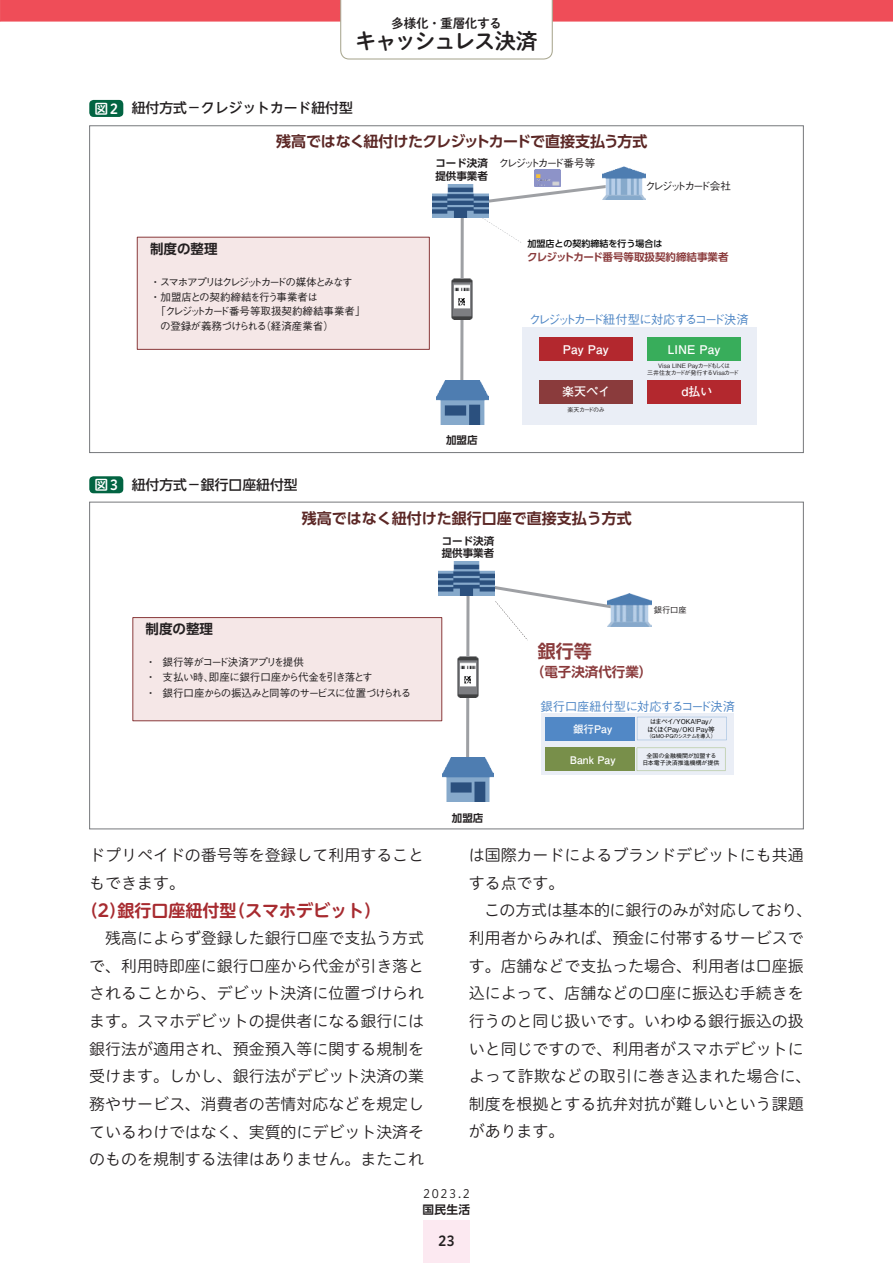
<style>
.page{position:relative;width:893px;height:1263px;background:#fff}
.page>*{position:absolute;margin:0;border:0;box-sizing:border-box;transform-origin:0 0}
.t1{font:21.75px "P Shuei M Go Std B";letter-spacing:-.075em;color:#231f20}
.t2{font:700 18px "UD Shin Go Pro De";color:#8a3b3c}
.t3{font:700 16.95px "UD Shin M Go Pro De";color:#a72b30}
.t4{font:15.9px/27.6px "Hiragino UD Sans R Std W3";color:#231f20}
.t5{font:700 15px "UD Shin Go Pro De";letter-spacing:-.03em;color:#5b2725}
.t6{font:700 15px "UD Shin Go Pro De";color:#5b2725}
.t7{font:500 13.8px "UD Shin Go NT Pro";color:#231f20}
.t8{font:13.8px "Hiragino UD Sans R Std W6";color:#231f20}
.t9{font:700 13.5px "UD Shin Go Pro De";color:#231f20}
.t10{font:700 13.5px "UD Shin Go Pro De";color:#8a3b3c}
.t11{font:12.75px "P Shuei M Go Std B";letter-spacing:-.03em;color:#231f20}
.t12{font:500 12.15px "Gothic BBB Pro";letter-spacing:-.15em;color:#5188c6}
.t13{font:500 12.15px "Gothic BBB Pro";letter-spacing:-.02em;color:#5188c6}
.t14{font:700 12px "Futo Go B101 Pro";color:#fff}
.t15{font:11.7px "Hiragino UD Sans R Std W3";color:#231f20}
.t16{font:700 11.7px "UD Shin Go Pro De";color:#231f20}
.t17{font:500 10.65px "Gothic BBB Pro";letter-spacing:-.205em;color:#231f20}
.t18{font:500 10.5px/15.5px "Gothic BBB Pro";letter-spacing:-.08em;color:#231f20}
.t19{font:700 10.5px/12.8px "UD Shin Go Pro De";color:#231f20}
.t20{font:500 10.5px "Gothic BBB Pro";letter-spacing:-.16em;color:#231f20}
.t21{font:500 10.5px "Gothic BBB Pro";color:#231f20}
.t22{font:700 10.5px "UD Shin Go Pro De";color:#8a3b3c}
.t23{font:500 10.5px "Gothic BBB Pro";letter-spacing:-.02em;color:#231f20}
.t24{font:500 10.5px "Gothic BBB Pro";letter-spacing:-.03em;color:#231f20}
.t25{font:700 10.5px "Futo Go B101 Pro";color:#fff}
.t26{font:500 9px "UD Shin Go Pro";color:#030303}
.t27{font:500 8.25px "Gothic BBB Pro";color:#231f20}
.t28{font:500 6.75px/8.1px "Gothic BBB Pro";letter-spacing:-.005em;color:#030303;text-align:center}
.t29{font:500 6px/7.2px "Gothic BBB Pro";letter-spacing:-.06em;color:#231f20;text-align:center}
.t30{font:500 6px/7.2px "Gothic BBB Pro";color:#030303;text-align:center}
.t31{font:500 6px "Gothic BBB Pro";letter-spacing:-.1em;color:#231f20}
.t32{font:500 5.25px "Gothic BBB Pro";letter-spacing:-.105em;color:#030303}
.s1{font-family:"Hiragino UD Sans R Std N W6";font-weight:400;color:#fff}
</style>
<div class="page">
<div style="left:423px;top:1220px;width:47px;height:43px;background:#fce9f1"></div>
<svg style="left:0;top:0;width:893px;height:60px"></svg>
<div style="left:522px;top:327px;width:235px;height:97px;background:#eaeef6"></div>
<svg style="left:488px;top:185px;width:114px;height:19px"></svg>
<img style="left:602px;top:167px;width:44px;height:33px">
<img style="left:534px;top:169px;width:27px;height:17px">
<svg style="left:459px;top:218px;width:6px;height:162px"></svg>
<img style="left:436px;top:380px;width:52px;height:44px">
<img style="left:433px;top:184px;width:55px;height:34px">
<div style="left:137px;top:237px;width:292px;height:112px;background:#f5e7e7"></div>
<div style="left:137px;top:237px;width:293px;height:113px;border:1px solid #8a3b3c"></div>
<img style="left:451px;top:279px;width:22px;height:41px">
<svg style="left:482px;top:218px;width:39px;height:25px"></svg>
<div style="left:647px;top:337px;width:94px;height:24px;background:#38ad5b"></div>
<div style="left:647px;top:380px;width:94px;height:23px;background:#b3282e"></div>
<div style="left:539px;top:380px;width:94px;height:23px;background:#8a3b3c"></div>
<div style="left:539px;top:337px;width:93px;height:24px;background:#b3282e"></div>
<div style="left:89px;top:100px;width:34px;height:17px;background:#026442;border-radius:4px"></div>
<div style="left:541px;top:713px;width:192px;height:62px;background:#eaeef6"></div>
<img style="left:442px;top:758px;width:52px;height:44px">
<div style="left:133px;top:617px;width:309px;height:104px;background:#f5e7e7"></div>
<div style="left:132px;top:617px;width:310px;height:104px;border:1px solid #8a3b3c"></div>
<img style="left:457px;top:656px;width:8px;height:41px">
<img style="left:438px;top:562px;width:56px;height:33px">
<svg style="left:465px;top:580px;width:262px;height:192px"></svg>
<div style="left:89px;top:476px;width:34px;height:17px;background:#026442;border-radius:4px"></div>
<p class="t11" style="left:391px;top:14px;width:112px">多様化・重層化する</p>
<h1 class="t1" style="left:355px;top:25px;width:184px">キャッシュレス決済</h1>
<p class="t7" style="left:94px;top:97px;width:260px"><span class="s1">図2</span> 紐付方式－クレジットカード紐付型</p>
<p class="t5" style="left:276px;top:129px;width:373px">残高ではなく紐付けたクレジットカードで直接支払う方式</p>
<p class="t9" style="left:150px;top:238px;width:69px">制度の整理</p>
<p class="t20" style="left:150px;top:273px;width:204px">・スマホアプリはクレジットカードの媒体とみなす</p>
<p class="t24" style="left:150px;top:288px;width:169px">・加盟店との契約締結を行う事業者は</p>
<p class="t21" style="left:156px;top:303px;width:212px">「クレジットカード番号等取扱契約締結事業者」</p>
<p class="t23" style="left:160px;top:318px;width:175px">の登録が義務づけられる（経済産業省）</p>
<p class="t7" style="left:94px;top:473px;width:205px"><span class="s1">図3</span> 紐付方式－銀行口座紐付型</p>
<p class="t19" style="left:435px;top:157px;width:54px">コード決済提供事業者</p>
<p class="t17" style="left:499px;top:154px;width:98px">クレジットカード番号等</p>
<p class="t17" style="left:645px;top:178px;width:88px">クレジットカード会社</p>
<p class="t26" style="left:527px;top:236px;width:136px">加盟店との契約締結を行う場合は</p>
<p class="t22" style="left:527px;top:248px;width:203px">クレジットカード番号等取扱契約締結事業者</p>
<p class="t19" style="left:446px;top:434px;width:33px">加盟店</p>
<p class="t12" style="left:529px;top:309px;width:221px">クレジットカード紐付型に対応するコード決済</p>
<p class="t14" style="left:563px;top:339px;width:47px">Pay Pay</p>
<p class="t29" style="left:647px;top:361px;width:93px">Visa LINE Payカードもしくは<br>三井住友カードが発行するVisaカード</p>
<p class="t31" style="left:568px;top:404px;width:39px">楽天カードのみ</p>
<p class="t14" style="left:668px;top:339px;width:54px">LINE Pay</p>
<p class="t14" style="left:562px;top:382px;width:49px">楽天ペイ</p>
<p class="t14" style="left:681px;top:382px;width:33px">d払い</p>
<p class="t6" style="left:302px;top:506px;width:332px">残高ではなく紐付けた銀行口座で直接支払う方式</p>
<p class="t19" style="left:442px;top:534px;width:54px">コード決済提供事業者</p>
<p class="t9" style="left:146px;top:618px;width:69px">制度の整理</p>
<p class="t18" style="left:146px;top:653px;width:267px">・ 銀行等がコード決済アプリを提供<br>・ 支払い時、即座に銀行口座から代金を引き落とす<br>・ 銀行口座からの振込みと同等のサービスに位置づけられる</p>
<p class="t4" style="left:89px;top:840px;width:336px">ドプリペイドの番号等を登録して利用することもできます。</p>
<p class="t3" style="left:81px;top:897px;width:302px">（2）銀行口座紐付型（スマホデビット）</p>
<p class="t4" style="left:89px;top:923px;width:336px;text-align:justify;text-indent:16px">残高によらず登録した銀行口座で支払う方式で、利用時即座に銀行口座から代金が引き落とされることから、デビット決済に位置づけられます。スマホデビットの提供者になる銀行には銀行法が適用され、預金預入等に関する規制を受けます。しかし、銀行法がデビット決済の業務やサービス、消費者の苦情対応などを規定しているわけではなく、実質的にデビット決済そのものを規制する法律はありません。またこれ</p>
<p class="t27" style="left:654px;top:603px;width:34px">銀行口座</p>
<p class="t2" style="left:538px;top:637px;width:55px">銀行等</p>
<p class="t10" style="left:531px;top:660px;width:123px">（電子決済代行業）</p>
<p class="t19" style="left:452px;top:811px;width:33px">加盟店</p>
<p class="t13" style="left:541px;top:696px;width:196px">銀行口座紐付型に対応するコード決済</p>
<p class="t25" style="left:573px;top:721px;width:41px">銀行Pay</p>
<p class="t28" style="left:647px;top:717px;width:69px">はまペイ/YOKA!Pay/ほくほくPay/OKI Pay等</p>
<p class="t32" style="left:646px;top:732px;width:71px">（GMO-PGのシステムを導入）</p>
<p class="t30" style="left:642px;top:751px;width:78px">全国の金融機関が加盟する日本電子決済推進機構が提供</p>
<p class="t25" style="left:570px;top:751px;width:47px">Bank Pay</p>
<p class="t4" style="left:469px;top:840px;width:336px">は国際カードによるブランドデビットにも共通する点です。</p>
<p class="t4" style="left:469px;top:896px;width:345px;text-indent:15px">この方式は基本的に銀行のみが対応しており、利用者からみれば、預金に付帯するサービスです。店舗などで支払った場合、利用者は口座振込によって、店舗などの口座に振込む手続きを行うのと同じ扱いです。いわゆる銀行振込の扱いと同じですので、利用者がスマホデビットによって詐欺などの取引に巻き込まれた場合に、制度を根拠とする抗弁対抗が難しいという課題があります。</p>
<p class="t15" style="left:423px;top:1185px;width:48px">2023.2</p>
<p class="t16" style="left:423px;top:1200px;width:49px">国民生活</p>
<p class="t8" style="left:438px;top:1231px;width:18px">23</p>
</div>
